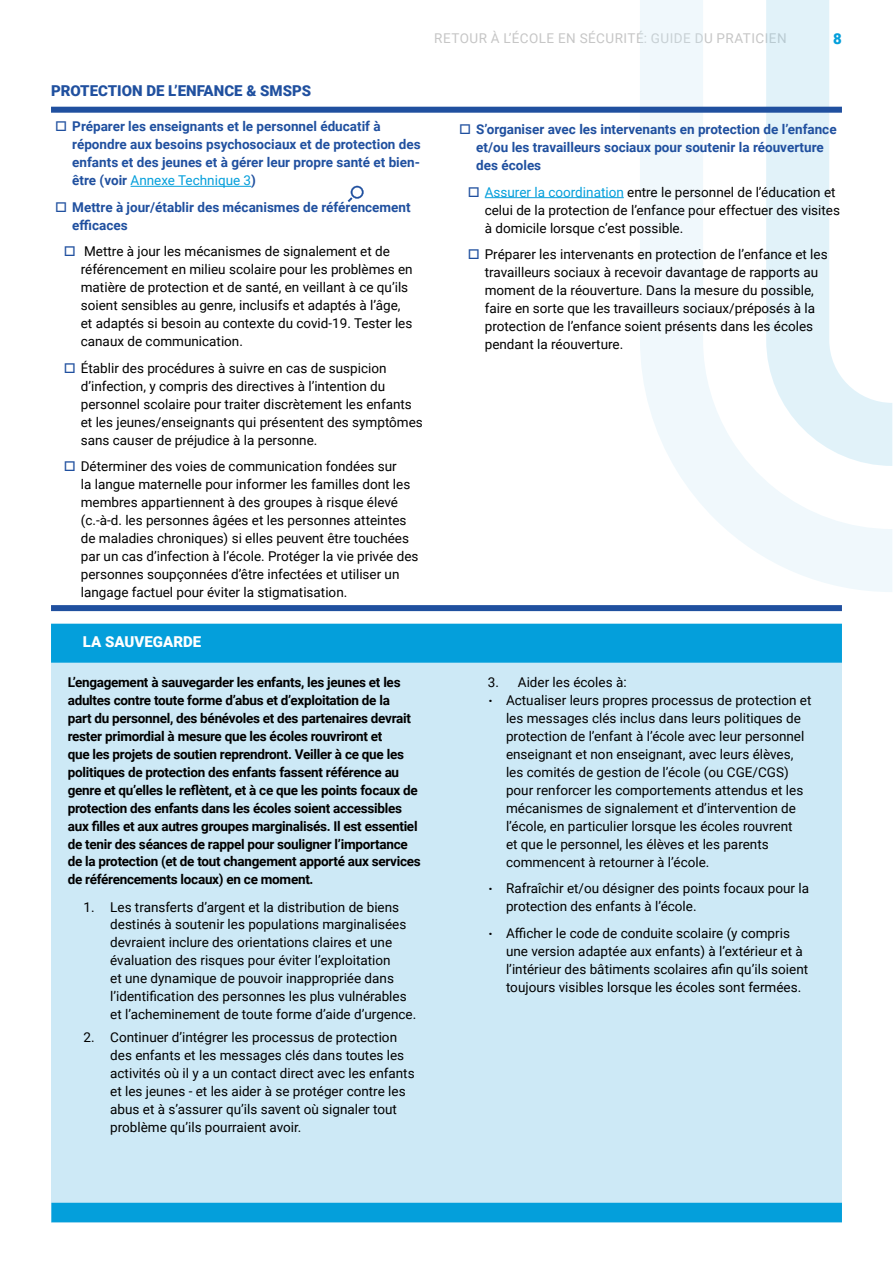
<style>
.page{position:relative;width:893px;height:1263px;background:#fff}
.page>*{position:absolute;margin:0;border:0;box-sizing:border-box;transform-origin:0 0}
.t1{font:900 15px "Roboto";color:#20509f}
.t2{font:900 15px "Roboto";color:#fff}
.t3{font:900 15px "Roboto";color:#049fdb}
.t4{font:13.5px/18px "Roboto";color:#000}
.t5{font:700 13.5px/18px "Roboto";letter-spacing:-.02em;color:#000}
.t6{font:700 13.5px/18px "Roboto";color:#20509f}
.t7{font:13.5px "Roboto";letter-spacing:.035em;color:#c6c6c6}
.s1{font-weight:400;color:#049fdb}
.s2{color:#049fdb}
</style>
<div class="page">
<svg style="left:640px;top:0;width:252px;height:592px"></svg>
<svg style="left:766px;top:0;width:126px;height:466px;fill:#e6f4fa"></svg>
<div style="left:51px;top:649px;width:791px;height:573px;background:#cde9f6"></div>
<div style="left:51px;top:624px;width:791px;height:39px;background:#049fdb"></div>
<div style="left:51px;top:1203px;width:791px;height:19px;background:#049fdb"></div>
<hr style="left:131px;top:186px;width:120px;height:1px;background:#049fdb">
<hr style="left:485px;top:197px;width:139px;height:1px;background:#049fdb">
<div style="left:51px;top:605px;width:791px;height:6px;background:#20509f"></div>
<div style="left:51px;top:107px;width:791px;height:6px;background:#20509f"></div>
<svg style="left:348px;top:186px;width:16px;height:16px"></svg>
<p class="t7" style="left:434px;top:29px;width:354px">RETOUR À L’ÉCOLE EN SÉCURITÉ: GUIDE DU PRATICIEN</p>
<p class="t3" style="left:833px;top:28px;width:10px">8</p>
<p class="t1" style="left:51px;top:80px;width:262px">PROTECTION DE L’ENFANCE &amp; SMSPS</p>
<p class="t6" style="left:72px;top:117px;width:350px">Préparer les enseignants et le personnel éducatif à répondre aux besoins psychosociaux et de protection des enfants et des jeunes et à gérer leur propre santé et bien&shy;être (voir <span class="s1">Annexe Technique 3</span>)</p>
<p class="t6" style="left:72px;top:197px;width:340px">Mettre à jour/établir des mécanismes de référencement efficaces</p>
<p class="t4" style="left:81px;top:242px;width:333px">Mettre à jour les mécanismes de signalement et de référencement en milieu scolaire pour les problèmes en matière de protection et de santé, en veillant à ce qu’ils soient sensibles au genre, inclusifs et adaptés à l’âge, et adaptés si besoin au contexte du covid-19. Tester les canaux de communication.</p>
<p class="t4" style="left:81px;top:358px;width:344px">Établir des procédures à suivre en cas de suspicion d’infection, y compris des directives à l’intention du personnel scolaire pour traiter discrètement les enfants et les jeunes/enseignants qui présentent des symptômes sans causer de préjudice à la personne.</p>
<p class="t4" style="left:81px;top:457px;width:339px">Déterminer des voies de communication fondées sur<br>la langue maternelle pour informer les familles dont les membres appartiennent à des groupes à risque élevé (c.-à-d. les personnes âgées et les personnes atteintes de maladies chroniques) si elles peuvent être touchées par un cas d’infection à l’école. Protéger la vie privée des personnes soupçonnées d’être infectées et utiliser un langage factuel pour éviter la stigmatisation.</p>
<p class="t2" style="left:83px;top:631px;width:120px">LA SAUVEGARDE</p>
<p class="t5" style="left:68px;top:672px;width:355px">L’engagement à sauvegarder les enfants, les jeunes et les adultes contre toute forme d’abus et d’exploitation de la<br>part du personnel, des bénévoles et des partenaires devrait rester primordial à mesure que les écoles rouvriront et<br>que les projets de soutien reprendront. Veiller à ce que les politiques de protection des enfants fassent référence au genre et qu’elles le reflètent, et à ce que les points focaux de protection des enfants dans les écoles soient accessibles aux filles et aux autres groupes marginalisés. Il est essentiel de tenir des séances de rappel pour souligner l’importance de la protection (et de tout changement apporté aux services de référencements locaux) en ce moment.</p>
<p class="t4" style="left:110px;top:897px;width:307px;text-indent:-27px">1. Les transferts d’argent et la distribution de biens destinés à soutenir les populations marginalisées devraient inclure des orientations claires et une évaluation des risques pour éviter l’exploitation<br>et une dynamique de pouvoir inappropriée dans l’identification des personnes les plus vulnérables et l’acheminement de toute forme d’aide d’urgence.</p>
<p class="t4" style="left:110px;top:1027px;width:306px;text-indent:-27px">2. Continuer d’intégrer les processus de protection des enfants et les messages clés dans toutes les activités où il y a un contact direct avec les enfants et les jeunes - et les aider à se protéger contre les abus et à s’assurer qu’ils savent où signaler tout problème qu’ils pourraient avoir.</p>
<p class="t6" style="left:476px;top:120px;width:362px">S’organiser avec les intervenants en protection de l’enfance et/ou les travailleurs sociaux pour soutenir la réouverture des écoles</p>
<p class="t4" style="left:485px;top:182px;width:357px"><span class="s2">Assurer la coordination</span> entre le personnel de l’éducation et celui de la protection de l’enfance pour effectuer des visites à domicile lorsque c’est possible.</p>
<p class="t4" style="left:485px;top:245px;width:344px">Préparer les intervenants en protection de l’enfance et les travailleurs sociaux à recevoir davantage de rapports au moment de la réouverture. Dans la mesure du possible, faire en sorte que les travailleurs sociaux/préposés à la protection de l’enfance soient présents dans les écoles pendant la réouverture.</p>
<p class="t4" style="left:488px;top:672px;width:140px">3. Aider les écoles à:</p>
<p class="t4" style="left:489px;top:690px;width:324px"><sup>.</sup> Actualiser leurs propres processus de protection et</p>
<p class="t4" style="left:506px;top:708px;width:297px">les messages clés inclus dans leurs politiques de</p>
<p class="t4" style="left:506px;top:726px;width:300px">protection de l’enfant à l’école avec leur personnel</p>
<p class="t4" style="left:506px;top:744px;width:289px">enseignant et non enseignant, avec leurs élèves,</p>
<p class="t4" style="left:506px;top:762px;width:284px">les comités de gestion de l’école (ou CGE/CGS)</p>
<p class="t4" style="left:506px;top:780px;width:299px">pour renforcer les comportements attendus et les</p>
<p class="t4" style="left:506px;top:798px;width:291px">mécanismes de signalement et d’intervention de</p>
<p class="t4" style="left:506px;top:816px;width:288px">l’école, en particulier lorsque les écoles rouvrent</p>
<p class="t4" style="left:506px;top:834px;width:264px">et que le personnel, les élèves et les parents</p>
<p class="t4" style="left:506px;top:852px;width:205px">commencent à retourner à l’école.</p>
<p class="t4" style="left:506px;top:879px;width:305px;text-indent:-17px"><sup>.</sup> Rafraîchir et/ou désigner des points focaux pour la protection des enfants à l’école.</p>
<p class="t4" style="left:506px;top:923px;width:304px;text-indent:-17px"><sup>.</sup> Afficher le code de conduite scolaire (y compris une version adaptée aux enfants) à l’extérieur et à l’intérieur des bâtiments scolaires afin qu’ils soient toujours visibles lorsque les écoles sont fermées.</p>
</div>
